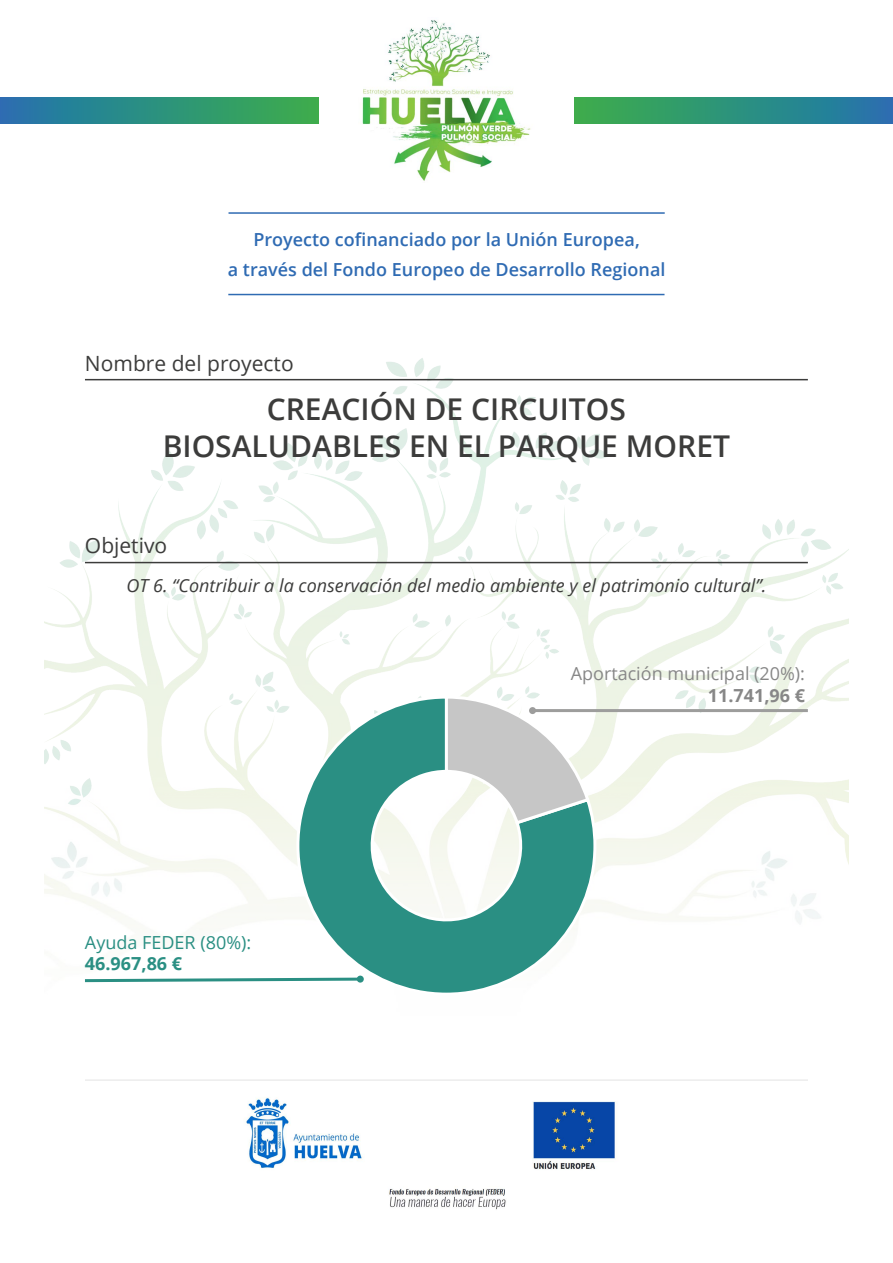
<style>
.page{position:relative;width:893px;height:1263px;background:#fff}
.page>*{position:absolute;margin:0;border:0;box-sizing:border-box;transform-origin:0 0}
.t1{font:600 30px/37.5px "Open Sans";color:#3c3c3b;text-align:center}
.t2{font:21px "Open Sans";color:#3c3c3b}
.t3{font:600 18px/30px "Open Sans";color:#2f6bb3;text-align:center}
.t4{font:italic 18px "Open Sans";color:#3c3c3b}
.t5{font:18px "Open Sans";color:#878787}
.t6{font:18px "Open Sans";color:#2a8f83}
.t7{font:700 18px "Open Sans";color:#2a8f83}
.t8{font:700 18px "Open Sans";color:#878787}
</style>
<div class="page">
<img style="left:44px;top:97px;width:804px;height:828px">
<img style="left:246px;top:1097px;width:370px;height:113px">
<hr style="left:85px;top:1079px;width:723px;height:2px;background:#ececec">
<img style="left:359px;top:20px;width:175px;height:162px">
<div style="left:0;top:98px;width:319px;height:26px;background:linear-gradient(to right,#2272b0,#3aaf4a)"></div>
<div style="left:574px;top:98px;width:319px;height:26px;background:linear-gradient(to right,#3aaf4a,#2273b0)"></div>
<hr style="left:85px;top:379px;width:723px;height:1px;background:#3c3c3b">
<hr style="left:85px;top:562px;width:723px;height:1px;background:#3c3c3b">
<svg style="left:295px;top:694px;width:303px;height:299px"></svg>
<svg style="left:443px;top:694px;width:148px;height:132px"></svg>
<svg style="left:85px;top:976px;width:279px;height:8px"></svg>
<div style="left:357px;top:975px;width:7px;height:7px;background:#2a8f83;border-radius:50%"></div>
<hr style="left:532px;top:709px;width:276px;height:3px;background:#9d9d9c">
<div style="left:529px;top:707px;width:7px;height:7px;background:#9d9d9c;border-radius:50%"></div>
<p class="t3" style="left:228px;top:224px;width:439px">Proyecto cofinanciado por la Unión Europea,<br>a través del Fondo Europeo de Desarrollo Regional</p>
<p class="t2" style="left:85px;top:349px;width:210px">Nombre del proyecto</p>
<h1 class="t1" style="left:163px;top:389px;width:569px">CREACIÓN DE CIRCUITOS<br>BIOSALUDABLES EN EL PARQUE MORET</h1>
<p class="t2" style="left:85px;top:531px;width:84px">Objetivo</p>
<p class="t4" style="left:127px;top:573px;width:641px">OT 6. “Contribuir a la conservación del medio ambiente y el patrimonio cultural”.</p>
<p class="t6" style="left:85px;top:930px;width:168px">Ayuda FEDER (80%):</p>
<p class="t7" style="left:85px;top:951px;width:99px">46.967,86 €</p>
<p class="t5" style="left:571px;top:661px;width:236px">Aportación municipal (20%):</p>
<p class="t8" style="left:708px;top:682px;width:99px">11.741,96 €</p>
</div>
